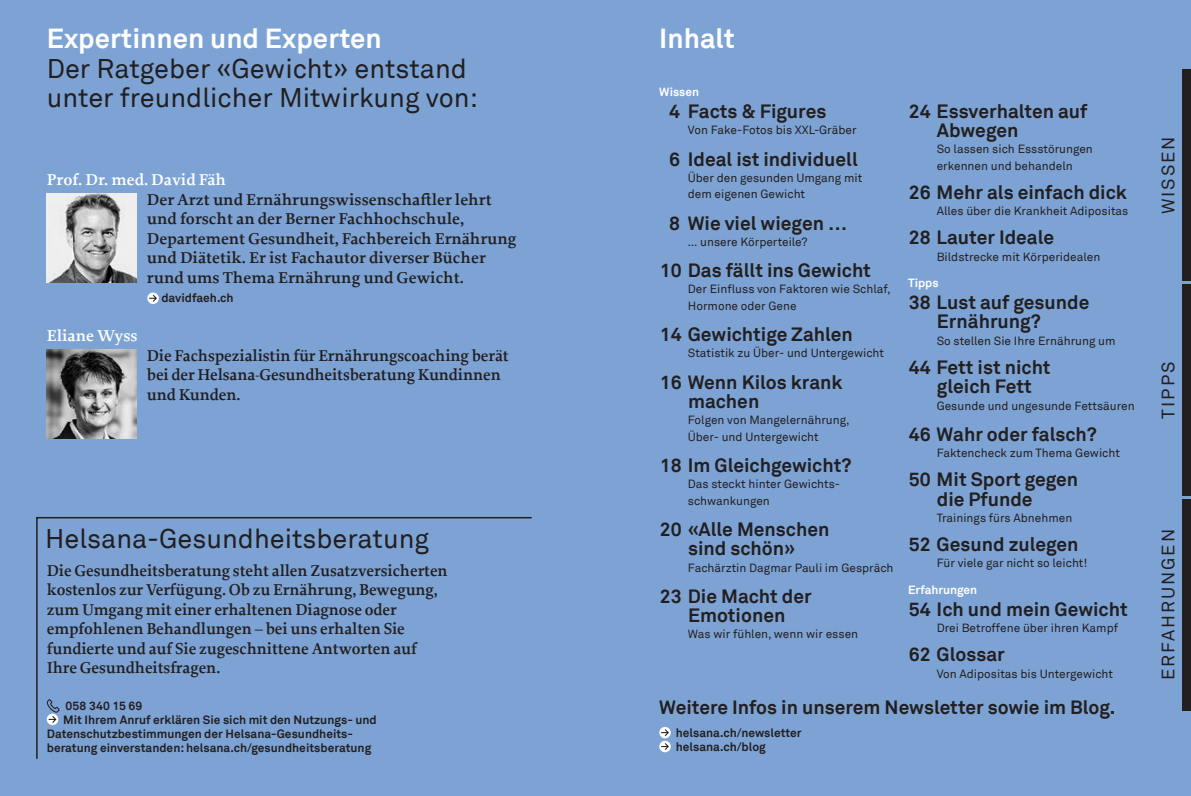
<style>
.page{position:relative;width:1191px;height:796px;background:#fff}
.page>*{position:absolute;margin:0;border:0;box-sizing:border-box;transform-origin:0 0}
._01_Titel_weiss{font:700 27.6px "Akkurat Helsana";color:#fff}
._03_Lead{font:27px/29.2px "Akkurat Helsana";color:#231f20}
.Titel_Inhaltsverzeic{font:700 19.2px/19.4px "Akkurat Helsana";color:#231f20}
._08_Zwischentitel_Ak{font:700 19.2px "Akkurat Helsana";color:#231f20}
.t1{font:18px "Akkurat Helsana";letter-spacing:.11em;color:#231f20}
._11_Experten{font:600 16.5px/19.5px "Proforma";letter-spacing:-.005em;color:#231f20}
._11_Experten-2{font:600 16.5px "Proforma";color:#fff}
._12_Infobox_bold{font:700 12px "Akkurat Helsana";color:#231f20}
._08_Zwischentitel_Ak-2{font:700 12px "Akkurat Helsana";color:#231f20}
.Lead_Inhaltsverzeich{font:11.85px/16.4px "Akkurat Helsana";color:#231f20}
.Rubrik{font:700 11.85px "Akkurat Helsana";color:#fff}
</style>
<div class="page">
<div style="left:0;top:0;width:1191px;height:795px;background:#7da3d5"></div>
<div style="left:1182px;top:70px;width:9px;height:211px;background:#231f20"></div>
<div style="left:1182px;top:284px;width:9px;height:211px;background:#231f20"></div>
<div style="left:1182px;top:499px;width:9px;height:211px;background:#231f20"></div>
<svg style="left:659px;top:726px;width:12px;height:12px"></svg>
<svg style="left:661px;top:728px;width:8px;height:7px"></svg>
<svg style="left:659px;top:740px;width:12px;height:11px"></svg>
<svg style="left:661px;top:742px;width:8px;height:7px"></svg>
<svg style="left:36px;top:517px;width:496px;height:242px"></svg>
<svg style="left:47px;top:713px;width:11px;height:11px"></svg>
<svg style="left:47px;top:698px;width:13px;height:24px"></svg>
<svg style="left:147px;top:292px;width:12px;height:12px"></svg>
<svg style="left:149px;top:294px;width:8px;height:7px"></svg>
<img style="left:47px;top:349px;width:89px;height:89px">
<img style="left:47px;top:193px;width:89px;height:89px">
<p class="_01_Titel_weiss" style="left:47px;top:22px;width:336px">Expertinnen und Experten</p>
<p class="_03_Lead" style="left:47px;top:54px;width:432px">Der Ratgeber «Gewicht» entstand unter freundlicher Mitwirkung von:</p>
<p class="_11_Experten-2" style="left:47px;top:170px;width:181px">Prof. Dr. med. David Fäh</p>
<p class="_11_Experten" style="left:147px;top:190px;width:371px">Der Arzt und Ernährungswissenschaftler lehrt und forscht an der Berner Fachhochschule, Departement Gesundheit, Fachbereich Ernährung und Diätetik. Er ist Fachautor diverser Bücher rund ums Thema Ernährung und Gewicht.</p>
<p class="_12_Infobox_bold" style="left:161px;top:290px;width:74px">davidfaeh.ch</p>
<p class="_11_Experten-2" style="left:47px;top:326px;width:92px">Eliane Wyss</p>
<p class="_11_Experten" style="left:147px;top:346px;width:363px">Die Fachspezialistin für Ernährungscoaching berät bei der Helsana-Gesundheitsberatung Kundinnen und Kunden.</p>
<p class="_03_Lead" style="left:45px;top:523px;width:385px">Helsana-Gesundheitsberatung</p>
<p class="_11_Experten" style="left:47px;top:560px;width:402px">Die Gesundheitsberatung steht allen Zusatzversicherten kostenlos zur Verfügung. Ob zu Ernährung, Bewegung, zum Umgang mit einer erhaltenen Diagnose oder empfohlenen Behandlungen – bei uns erhalten Sie fundierte und auf Sie zugeschnittene Antworten auf Ihre Gesundheitsfragen.</p>
<p class="_12_Infobox_bold" style="left:66px;top:698px;width:78px">058 340 15 69</p>
<p class="_12_Infobox_bold" style="left:63px;top:712px;width:315px">Mit Ihrem Anruf erklären Sie sich mit den Nutzungs- und</p>
<p class="_12_Infobox_bold" style="left:47px;top:726px;width:306px">Datenschutzbestimmungen der Helsana-Gesundheits-</p>
<p class="_12_Infobox_bold" style="left:47px;top:739px;width:326px">beratung einverstanden: helsana.ch/gesundheitsberatung</p>
<p class="_01_Titel_weiss" style="left:659px;top:22px;width:77px">Inhalt</p>
<p class="Rubrik" style="left:659px;top:84px;width:41px">Wissen</p>
<p class="Titel_Inhaltsverzeic" style="left:669px;top:101px;width:159px">4 Facts &amp; Figures</p>
<p class="Lead_Inhaltsverzeich" style="left:688px;top:122px;width:170px">Von Fake-Fotos bis XXL-Gräber</p>
<p class="Titel_Inhaltsverzeic" style="left:669px;top:149px;width:190px">6 Ideal ist individuell</p>
<p class="Lead_Inhaltsverzeich" style="left:688px;top:170px;width:176px">Über den gesunden Umgang mit dem eigenen Gewicht</p>
<p class="Titel_Inhaltsverzeic" style="left:669px;top:213px;width:180px">8 Wie viel wiegen …</p>
<p class="Lead_Inhaltsverzeich" style="left:688px;top:233px;width:121px">… unsere Körperteile?</p>
<p class="Titel_Inhaltsverzeic" style="left:660px;top:260px;width:212px">10 Das fällt ins Gewicht</p>
<p class="Lead_Inhaltsverzeich" style="left:688px;top:281px;width:204px">Der Einfluss von Faktoren wie Schlaf,<br>Hormone oder Gene</p>
<p class="Titel_Inhaltsverzeic" style="left:660px;top:324px;width:194px">14 Gewichtige Zahlen</p>
<p class="Lead_Inhaltsverzeich" style="left:688px;top:345px;width:198px">Statistik zu Über- und Untergewicht</p>
<p class="Titel_Inhaltsverzeic" style="left:688px;top:372px;width:156px;text-indent:-28px">16 Wenn Kilos krank machen</p>
<p class="Lead_Inhaltsverzeich" style="left:688px;top:412px;width:163px">Folgen von Mangelernährung,<br>Über- und Untergewicht</p>
<p class="Titel_Inhaltsverzeic" style="left:660px;top:455px;width:193px">18 Im Gleichgewicht?</p>
<p class="Lead_Inhaltsverzeich" style="left:688px;top:475px;width:152px">Das steckt hinter Gewichts&shy;schwankungen</p>
<p class="Titel_Inhaltsverzeic" style="left:660px;top:519px;width:171px;text-align:center">20 «Alle Menschen sind schön»</p>
<p class="Lead_Inhaltsverzeich" style="left:688px;top:559px;width:207px">Fachärztin Dagmar Pauli im Gespräch</p>
<p class="Titel_Inhaltsverzeic" style="left:660px;top:585px;width:153px;text-align:center">23 Die Macht der<br>Emotionen</p>
<p class="Lead_Inhaltsverzeich" style="left:688px;top:625px;width:172px">Was wir fühlen, wenn wir essen</p>
<p class="Titel_Inhaltsverzeic" style="left:937px;top:101px;width:152px;text-indent:-28px">24 Essverhalten auf<br>Abwegen</p>
<p class="Lead_Inhaltsverzeich" style="left:936px;top:141px;width:158px">So lassen sich Essstörungen erkennen und behandeln</p>
<p class="Titel_Inhaltsverzeic" style="left:908px;top:182px;width:220px">26 Mehr als einfach dick</p>
<p class="Lead_Inhaltsverzeich" style="left:936px;top:203px;width:193px">Alles über die Krankheit Adipositas</p>
<p class="Titel_Inhaltsverzeic" style="left:908px;top:227px;width:147px">28 Lauter Ideale</p>
<p class="Lead_Inhaltsverzeich" style="left:936px;top:248px;width:165px">Bildstrecke mit Körperidealen</p>
<p class="Rubrik" style="left:908px;top:275px;width:32px">Tipps</p>
<p class="Titel_Inhaltsverzeic" style="left:937px;top:292px;width:154px;text-indent:-28px">38 Lust auf gesunde<br>Ernährung?</p>
<p class="Lead_Inhaltsverzeich" style="left:936px;top:332px;width:180px">So stellen Sie Ihre Ernährung um</p>
<p class="Titel_Inhaltsverzeic" style="left:908px;top:357px;width:143px;text-align:center">44 Fett ist nicht gleich Fett</p>
<p class="Lead_Inhaltsverzeich" style="left:936px;top:397px;width:199px">Gesunde und ungesunde Fettsäuren</p>
<p class="Titel_Inhaltsverzeic" style="left:908px;top:424px;width:190px">46 Wahr oder falsch?</p>
<p class="Lead_Inhaltsverzeich" style="left:936px;top:444px;width:185px">Faktencheck zum Thema Gewicht</p>
<p class="Titel_Inhaltsverzeic" style="left:937px;top:469px;width:143px;text-indent:-28px">50 Mit Sport gegen die Pfunde</p>
<p class="Lead_Inhaltsverzeich" style="left:936px;top:509px;width:137px">Trainings fürs Abnehmen</p>
<p class="Titel_Inhaltsverzeic" style="left:908px;top:534px;width:171px">52 Gesund zulegen</p>
<p class="Lead_Inhaltsverzeich" style="left:936px;top:555px;width:152px">Für viele gar nicht so leicht!</p>
<p class="Rubrik" style="left:908px;top:581px;width:71px">Erfahrungen</p>
<p class="Titel_Inhaltsverzeic" style="left:908px;top:599px;width:220px">54 Ich und mein Gewicht</p>
<p class="Lead_Inhaltsverzeich" style="left:936px;top:619px;width:183px">Drei Betroffene über ihren Kampf</p>
<p class="Titel_Inhaltsverzeic" style="left:908px;top:644px;width:97px">62 Glossar</p>
<p class="Lead_Inhaltsverzeich" style="left:936px;top:665px;width:178px">Von Adipositas bis Untergewicht</p>
<p class="_08_Zwischentitel_Ak" style="left:659px;top:695px;width:458px">Weitere Infos in unserem Newsletter sowie im Blog.</p>
<p class="_08_Zwischentitel_Ak-2" style="left:676px;top:725px;width:127px">helsana.ch/newsletter</p>
<p class="_08_Zwischentitel_Ak-2" style="left:676px;top:739px;width:91px">helsana.ch/blog</p>
<p class="t1" style="left:1157px;top:214px;width:79px;rotate:-90deg">WISSEN</p>
<p class="t1" style="left:1157px;top:418px;width:58px;rotate:-90deg">TIPPS</p>
<p class="t1" style="left:1157px;top:680px;width:153px;rotate:-90deg">ERFAHRUNGEN</p>
</div>
